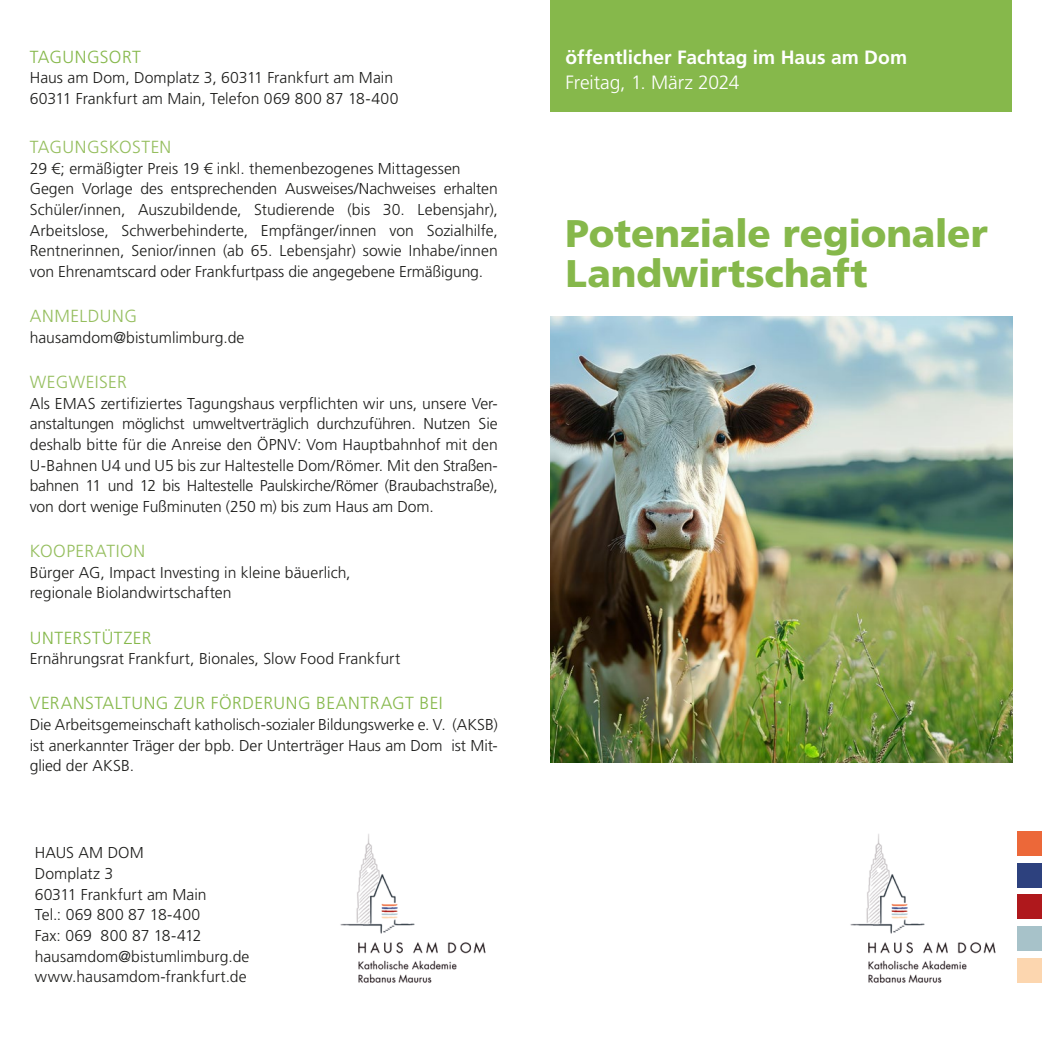
<style>
.page{position:relative;width:1042px;height:1042px;background:#fff}
.page>*{position:absolute;margin:0;border:0;box-sizing:border-box;transform-origin:0 0}
.t1{font:900 38.5px/40.2px "Frutiger LT Pro";letter-spacing:-.005em;color:#86b84b}
.t2{font:700 19.25px "Frutiger LT Pro";color:#fff}
.t3{font:300 19.25px "Frutiger LT Pro";letter-spacing:-.01em;color:#fff}
.t4{font:300 17.5px "Frutiger LT Pro";letter-spacing:.03em;color:#86b84b}
.t5{font:300 17.5px "Frutiger LT Pro";letter-spacing:.025em;color:#95be5e}
.t6{font:300 15.75px/20.7px "Frutiger LT Pro";color:#1d1d1b}
</style>
<div class="page">
<div style="left:1017px;top:926px;width:25px;height:25px;background:#a7c2c9"></div>
<div style="left:1017px;top:957px;width:25px;height:25px;background:#fcd6af"></div>
<div style="left:1017px;top:863px;width:25px;height:24px;background:#2d417e"></div>
<div style="left:1017px;top:831px;width:25px;height:25px;background:#ec6839"></div>
<div style="left:551px;top:0;width:461px;height:111px;background:#86b84b"></div>
<img style="left:850px;top:834px;width:146px;height:149px">
<div style="left:1017px;top:894px;width:25px;height:25px;background:#af181c"></div>
<img style="left:551px;top:316px;width:461px;height:446px">
<img style="left:340px;top:834px;width:146px;height:149px">
<p class="t4" style="left:30px;top:47px;width:113px">TAGUNGSORT</p>
<p class="t6" style="left:30px;top:68px;width:370px">Haus am Dom, Domplatz 3, 60311 Frankfurt am Main<br>60311 Frankfurt am Main, Telefon 069 800 87 18-400</p>
<p class="t5" style="left:30px;top:137px;width:143px">TAGUNGSKOSTEN</p>
<p class="t6" style="left:30px;top:158px;width:469px">29 €; ermäßigter Preis 19 € inkl. themenbezogenes Mittagessen Gegen Vorlage des entsprechenden Ausweises/Nachweises erhalten Schüler/innen, Auszubildende, Studierende (bis 30. Lebensjahr), Arbeitslose, Schwerbehinderte, Empfänger/innen von Sozialhilfe, Rentnerinnen, Senior/innen (ab 65. Lebensjahr) sowie Inhabe/innen von Ehrenamtscard oder Frankfurtpass die angegebene Ermäßigung.</p>
<p class="t5" style="left:30px;top:306px;width:109px">ANMELDUNG</p>
<p class="t6" style="left:30px;top:327px;width:216px">hausamdom@bistumlimburg.de</p>
<p class="t5" style="left:30px;top:372px;width:98px">WEGWEISER</p>
<p class="t6" style="left:30px;top:393px;width:470px;text-align:justify">Als EMAS zertifiziertes Tagungshaus verpflichten wir uns, unsere Ver&shy;anstaltungen möglichst umweltverträglich durchzuführen. Nutzen Sie deshalb bitte für die Anreise den ÖPNV: Vom Hauptbahnhof mit den U-Bahnen U4 und U5 bis zur Haltestelle Dom/Römer. Mit den Straßen&shy;bahnen 11 und 12 bis Haltestelle Paulskirche/Römer (Braubachstraße), von dort wenige Fußminuten (250 m) bis zum Haus am Dom.</p>
<p class="t5" style="left:30px;top:541px;width:117px">KOOPERATION</p>
<p class="t6" style="left:30px;top:562px;width:322px">Bürger AG, Impact Investing in kleine bäuerlich, regionale Biolandwirtschaften</p>
<p class="t4" style="left:30px;top:627px;width:123px">UNTERSTÜTZER</p>
<p class="t6" style="left:30px;top:648px;width:372px">Ernährungsrat Frankfurt, Bionales, Slow Food Frankfurt</p>
<p class="t4" style="left:30px;top:693px;width:414px">VERANSTALTUNG ZUR FÖRDERUNG BEANTRAGT BEI</p>
<p class="t6" style="left:30px;top:714px;width:469px;text-align:justify">Die Arbeitsgemeinschaft katholisch-sozialer Bildungswerke e. V. (AKSB) ist anerkannter Träger der bpb. Der Unterträger Haus am Dom ist Mit&shy;glied der AKSB.</p>
<p class="t6" style="left:35px;top:842px;width:216px">HAUS AM DOM<br>Domplatz 3<br>60311 Frankfurt am Main<br>Tel.: 069 800 87 18-400<br>Fax: 069 800 87 18-412 hausamdom@bistumlimburg.de www.hausamdom-frankfurt.de</p>
<p class="t2" style="left:566px;top:46px;width:343px">öffentlicher Fachtag im Haus am Dom</p>
<p class="t3" style="left:566px;top:71px;width:175px">Freitag, 1. März 2024</p>
<h1 class="t1" style="left:566px;top:213px;width:424px">Potenziale regionaler<br>Landwirtschaft</h1>
</div>
